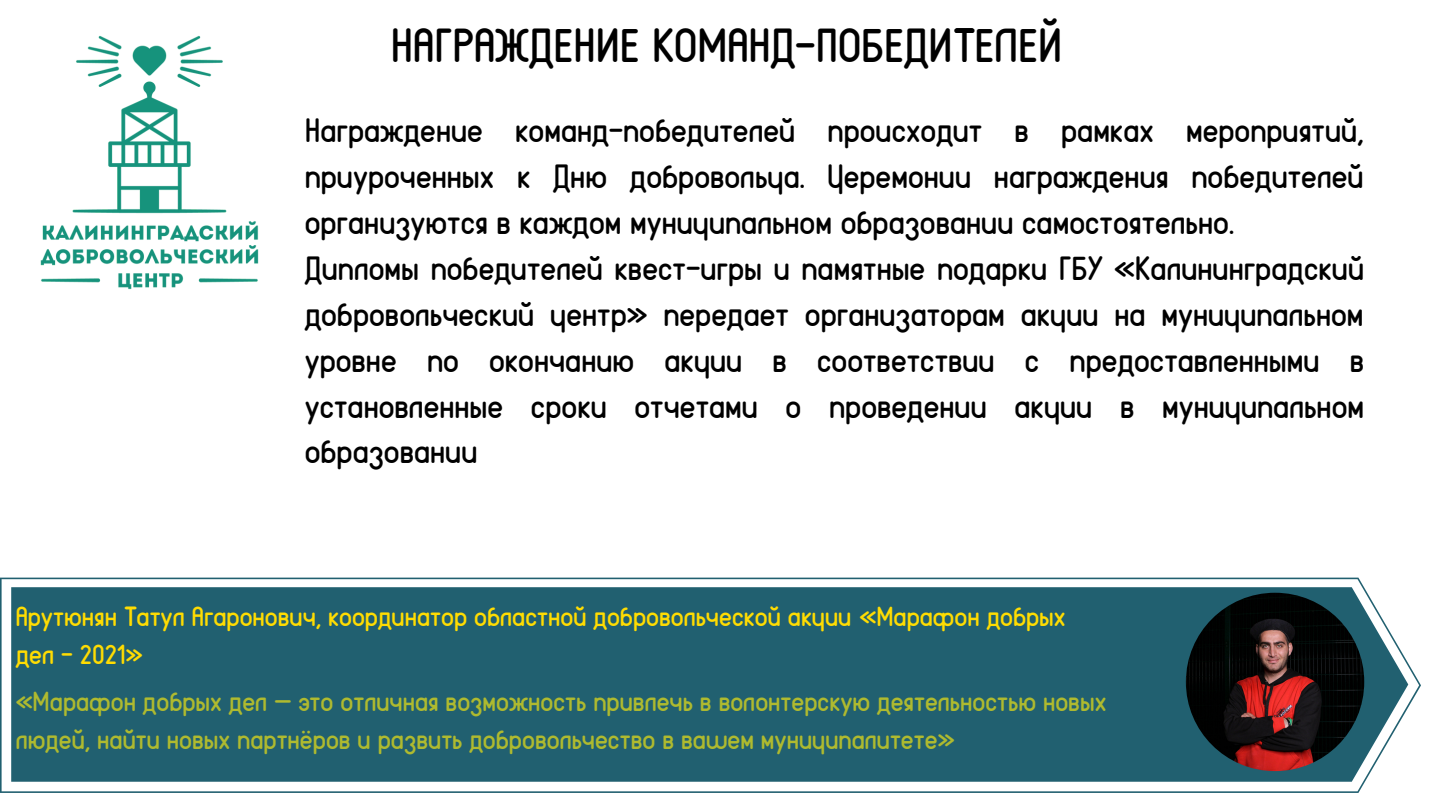
<style>
.page{position:relative;width:1440px;height:810px;background:#fff}
.page>*{position:absolute;margin:0;border:0;box-sizing:border-box;transform-origin:0 0}
.t1{font:700 47px "Reef";color:#000}
.t2{font:700 33px/45.9px "Reef";color:#000;text-align:justify}
.t3{font:700 27px/37.5px "Reef";color:#afba2f}
.t4{font:700 27px "Reef";color:#ffdc02}
</style>
<div class="page">
<img style="left:40px;top:35px;width:219px;height:255px">
<svg style="left:0;top:578px;width:1421px;height:215px;fill:#216070"></svg>
<img style="left:1186px;top:593px;width:178px;height:178px;border-radius:50%">
<p class="t1" style="left:391px;top:12px;width:673px">НАГРАЖДЕНИЕ КОМАНД-ПОБЕДИТЕЛЕЙ</p>
<p class="t2" style="left:305px;top:106px;width:1061px">Награждение команд-победителей происходит в рамках мероприятий, приуроченных к Дню добровольца. Церемонии награждения победителей организуются в каждом муниципальном образовании самостоятельно.</p>
<p class="t2" style="left:305px;top:244px;width:1061px">Дипломы победителей квест-игры и памятные подарки ГБУ «Калининградский добровольческий центр» передает организаторам акции на муниципальном уровне по окончанию акции в соответствии с предоставленными в установленные сроки отчетами о проведении акции в муниципальном образовании</p>
<p class="t4" style="left:16px;top:597px;width:1051px">Арутюнян Татул Агаронович, координатор областной добровольческой акции «Марафон добрых</p>
<p class="t4" style="left:16px;top:635px;width:129px">дел - 2021»</p>
<p class="t3" style="left:16px;top:682px;width:1092px">«Марафон добрых дел — это отличная возможность привлечь в волонтерскую деятельностью новых людей, найти новых партнёров и развить добровольчество в вашем муниципалитете»</p>
</div>
